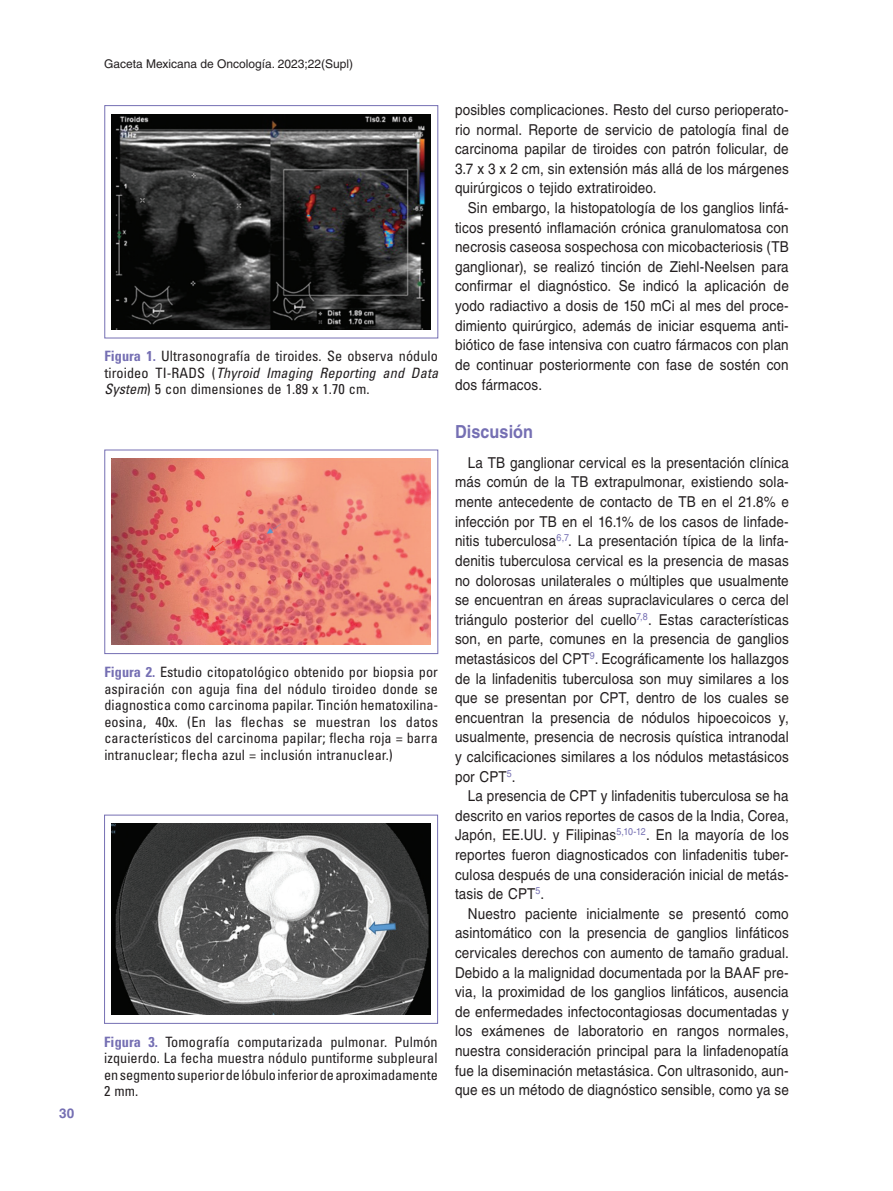
<style>
.page{position:relative;width:893px;height:1191px;background:#fff}
.page>*{position:absolute;margin:0;border:0;box-sizing:border-box;transform-origin:0 0}
.t1{font:700 18px "Helvetica LT Std";letter-spacing:.005em;color:#756fb3;scale:.9 1}
.TX{font:15px/19.6px "Helvetica LT Std";letter-spacing:.01em;color:#231f20;text-align:justify;scale:.9 1}
.FGC{font:condensed 14.25px/16.5px "Univers LT Std";letter-spacing:.005em;color:#231f20;text-align:justify}
.t2{font:700 13.5px "Helvetica LT Std";color:#756fb3}
.t3{font:12px "Helvetica LT Std";color:#231f20}
.s1{font-weight:700;color:#756fb3}
.s2{font-style:italic}
</style>
<div class="page">
<img style="left:112px;top:459px;width:319px;height:185px">
<div style="left:104px;top:449px;width:334px;height:205px;border:1px solid #756fb3"></div>
<img style="left:112px;top:114px;width:319px;height:215px">
<div style="left:104px;top:105px;width:334px;height:233px;border:1px solid #756fb3"></div>
<img style="left:112px;top:824px;width:319px;height:190px">
<div style="left:104px;top:814px;width:334px;height:209px;border:1px solid #756fb3"></div>
<p class="t2" style="left:59px;top:1104px;width:17px">30</p>
<p class="t3" style="left:104px;top:57px;width:250px">Gaceta Mexicana de Oncología. 2023;22(Supl)</p>
<p class="FGC" style="left:104px;top:348px;width:335px"><span class="s1">Figura 1.</span> Ultrasonografía de tiroides. Se observa nódulo tiroideo TI-RADS (<span class="s2">Thyroid Imaging Reporting and Data System</span>) 5 con dimensiones de 1.89 x 1.70 cm.</p>
<p class="FGC" style="left:104px;top:663px;width:335px"><span class="s1">Figura 2.</span> Estudio citopatológico obtenido por biopsia por aspiración con aguja fina del nódulo tiroideo donde se diagnostica como carcinoma papilar. Tinción hematoxilina&shy;eosina, 40x. (En las flechas se muestran los datos característicos del carcinoma papilar; flecha roja = barra intranuclear; flecha azul = inclusión intranuclear.)</p>
<p class="FGC" style="left:104px;top:1033px;width:335px"><span class="s1">Figura 3.</span> Tomografía computarizada pulmonar. Pulmón izquierdo. La fecha muestra nódulo puntiforme subpleural en segmento superior de lóbulo inferior de aproximadamente 2 mm.</p>
<p class="TX" style="left:455px;top:100px;width:372px">posibles complicaciones. Resto del curso perioperato&shy;rio normal. Reporte de servicio de patología final de carcinoma papilar de tiroides con patrón folicular, de 3.7 x 3 x 2 cm, sin extensión más allá de los márgenes quirúrgicos o tejido extratiroideo.</p>
<p class="TX" style="left:455px;top:198px;width:372px;text-indent:13px">Sin embargo, la histopatología de los ganglios linfá&shy;ticos presentó inflamación crónica granulomatosa con necrosis caseosa sospechosa con micobacteriosis (TB ganglionar), se realizó tinción de Ziehl-Neelsen para confirmar el diagnóstico. Se indicó la aplicación de yodo radiactivo a dosis de 150 mCi al mes del proce&shy;dimiento quirúrgico, además de iniciar esquema anti&shy;biótico de fase intensiva con cuatro fármacos con plan de continuar posteriormente con fase de sostén con dos fármacos.</p>
<h1 class="t1" style="left:455px;top:421px;width:88px">Discusión</h1>
<p class="TX" style="left:455px;top:453px;width:372px;text-indent:13px">La TB ganglionar cervical es la presentación clínica más común de la TB extrapulmonar, existiendo sola&shy;mente antecedente de contacto de TB en el 21.8% e infección por TB en el 16.1% de los casos de linfade&shy;nitis tuberculosa<sup>6,7</sup>. La presentación típica de la linfa&shy;denitis tuberculosa cervical es la presencia de masas no dolorosas unilaterales o múltiples que usualmente se encuentran en áreas supraclaviculares o cerca del triángulo posterior del cuello<sup>7,8</sup>. Estas características son, en parte, comunes en la presencia de ganglios metastásicos del CPT<sup>9</sup>. Ecográficamente los hallazgos de la linfadenitis tuberculosa son muy similares a los que se presentan por CPT, dentro de los cuales se encuentran la presencia de nódulos hipoecoicos y, usualmente, presencia de necrosis quística intranodal y calcificaciones similares a los nódulos metastásicos por CPT<sup>5</sup>.</p>
<p class="TX" style="left:455px;top:786px;width:372px;text-indent:13px">La presencia de CPT y linfadenitis tuberculosa se ha descrito en varios reportes de casos de la India, Corea, Japón, EE.UU. y Filipinas<sup>5,10-12</sup>. En la mayoría de los reportes fueron diagnosticados con linfadenitis tuber&shy;culosa después de una consideración inicial de metás&shy;tasis de CPT<sup>5</sup>.</p>
<p class="TX" style="left:455px;top:903px;width:372px;text-indent:13px">Nuestro paciente inicialmente se presentó como asintomático con la presencia de ganglios linfáticos cervicales derechos con aumento de tamaño gradual.<br>Debido a la malignidad documentada por la BAAF pre&shy;via, la proximidad de los ganglios linfáticos, ausencia de enfermedades infectocontagiosas documentadas y los exámenes de laboratorio en rangos normales, nuestra consideración principal para la linfadenopatía fue la diseminación metastásica. Con ultrasonido, aun&shy;que es un método de diagnóstico sensible, como ya se</p>
</div>
